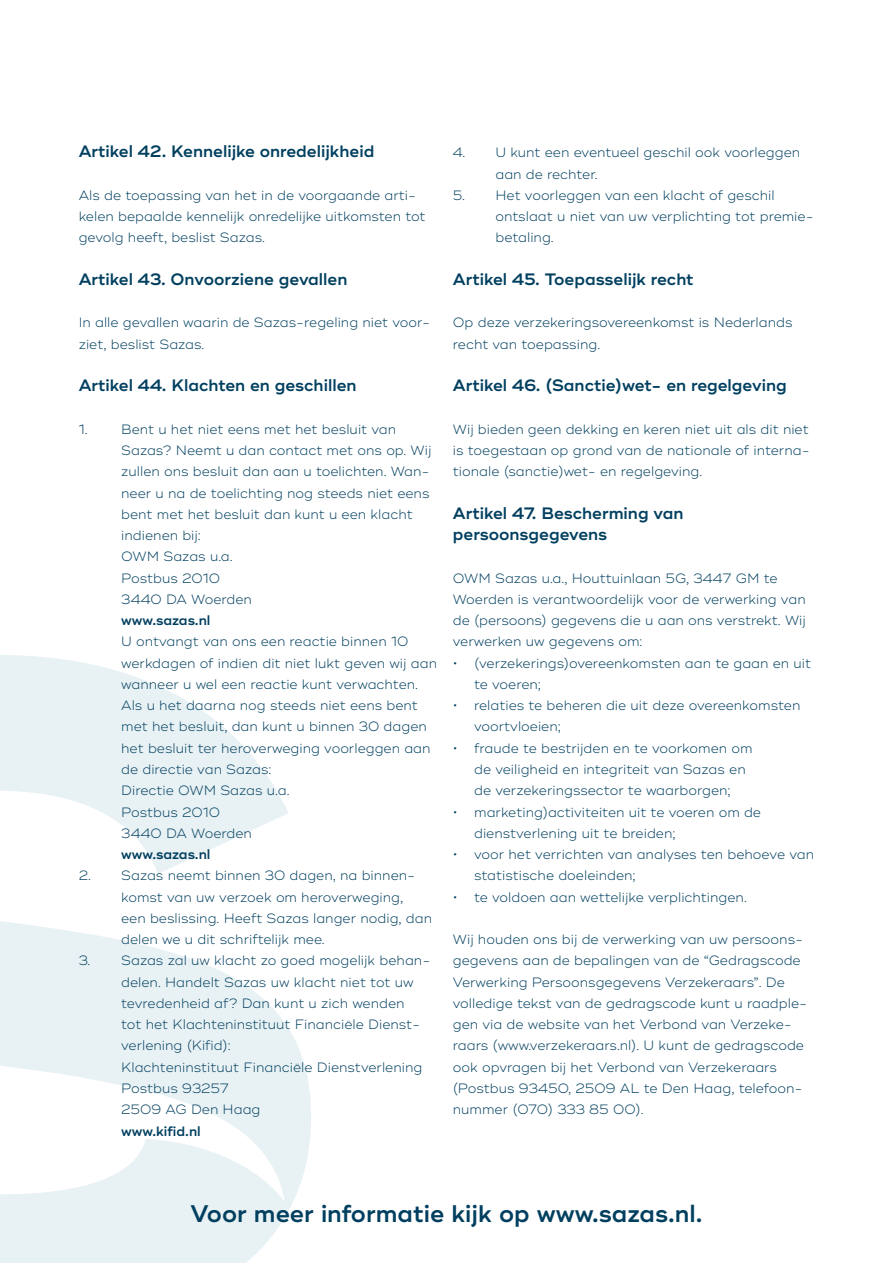
<style>
.page{position:relative;width:893px;height:1263px;background:#fff}
.page>*{position:absolute;margin:0;border:0;box-sizing:border-box;transform-origin:0 0}
.t1{font:600 24px "Ridley Grotesk";color:#003f5f}
.t2{font:600 16.5px/21.3px "Ridley Grotesk";color:#003f5f}
.t3{font:300 13.5px/21.3px "Ridley Grotesk";color:#003f5f}
.t4{font:600 13.5px "Ridley Grotesk";color:#003f5f}
</style>
<div class="page">
<svg style="left:0;top:655px;width:311px;height:608px;fill:#e8f1f4"></svg>
<p class="t2" style="left:79px;top:141px;width:297px">Artikel 42. Kennelijke onredelijkheid</p>
<p class="t3" style="left:79px;top:185px;width:348px">Als de toepassing van het in de voorgaande arti&shy;kelen bepaalde kennelijk onredelijke uitkomsten tot gevolg heeft, beslist Sazas.</p>
<p class="t2" style="left:79px;top:269px;width:270px">Artikel 43. Onvoorziene gevallen</p>
<p class="t3" style="left:79px;top:312px;width:353px">In alle gevallen waarin de Sazas-regeling niet voor&shy;ziet, beslist Sazas.</p>
<p class="t2" style="left:79px;top:375px;width:279px">Artikel 44. Klachten en geschillen</p>
<p class="t3" style="left:79px;top:419px;width:10px">1.</p>
<p class="t3" style="left:121px;top:419px;width:312px">Bent u het niet eens met het besluit van<br>Sazas? Neemt u dan contact met ons op. Wij zullen ons besluit dan aan u toelichten. Wan&shy;neer u na de toelichting nog steeds niet eens bent met het besluit dan kunt u een klacht indienen bij:<br>OWM Sazas u.a.<br>Postbus 2010<br>3440 DA Woerden</p>
<p class="t4" style="left:121px;top:612px;width:91px">www.sazas.nl</p>
<p class="t3" style="left:121px;top:631px;width:317px">U ontvangt van ons een reactie binnen 10 werkdagen of indien dit niet lukt geven wij aan wanneer u wel een reactie kunt verwachten.<br>Als u het daarna nog steeds niet eens bent met het besluit, dan kunt u binnen 30 dagen het besluit ter heroverweging voorleggen aan de directie van Sazas:<br>Directie OWM Sazas u.a.<br>Postbus 2010<br>3440 DA Woerden</p>
<p class="t4" style="left:121px;top:846px;width:91px">www.sazas.nl</p>
<p class="t3" style="left:121px;top:865px;width:312px;text-indent:-43px">2. Sazas neemt binnen 30 dagen, na binnen&shy;komst van uw verzoek om heroverweging,<br>een beslissing. Heeft Sazas langer nodig, dan delen we u dit schriftelijk mee.</p>
<p class="t3" style="left:121px;top:950px;width:311px;text-indent:-43px">3. Sazas zal uw klacht zo goed mogelijk behan&shy;delen. Handelt Sazas uw klacht niet tot uw tevredenheid af? Dan kunt u zich wenden<br>tot het Klachteninstituut Financiële Dienst&shy;verlening (Kifid):<br>Klachteninstituut Financiële Dienstverlening Postbus 93257<br>2509 AG Den Haag</p>
<p class="t4" style="left:121px;top:1123px;width:81px">www.kifid.nl</p>
<p class="t3" style="left:495px;top:142px;width:306px;text-indent:-43px">4. U kunt een eventueel geschil ook voorleggen aan de rechter.</p>
<p class="t3" style="left:495px;top:185px;width:317px;text-indent:-43px">5. Het voorleggen van een klacht of geschil ontslaat u niet van uw verplichting tot premie&shy;betaling.</p>
<p class="t2" style="left:453px;top:269px;width:242px">Artikel 45. Toepasselijk recht</p>
<p class="t3" style="left:453px;top:312px;width:341px">Op deze verzekeringsovereenkomst is Nederlands recht van toepassing.</p>
<p class="t2" style="left:453px;top:375px;width:335px">Artikel 46. (Sanctie)wet- en regelgeving</p>
<p class="t3" style="left:453px;top:419px;width:358px;text-align:justify">Wij bieden geen dekking en keren niet uit als dit niet is toegestaan op grond van de nationale of interna&shy;tionale (sanctie)wet- en regelgeving.</p>
<p class="t2" style="left:453px;top:503px;width:232px">Artikel 47. Bescherming van persoonsgegevens</p>
<p class="t3" style="left:453px;top:567px;width:355px">OWM Sazas u.a., Houttuinlaan 5G, 3447 GM te Woerden is verantwoordelijk voor de verwerking van de (persoons) gegevens die u aan ons verstrekt. Wij verwerken uw gegevens om:</p>
<p class="t3" style="left:474px;top:653px;width:338px;text-indent:-21px">• (verzekerings)overeenkomsten aan te gaan en uit te voeren;</p>
<p class="t3" style="left:474px;top:695px;width:328px;text-indent:-21px">• relaties te beheren die uit deze overeenkomsten voortvloeien;</p>
<p class="t3" style="left:474px;top:738px;width:280px;text-indent:-21px">• fraude te bestrijden en te voorkomen om de veiligheid en integriteit van Sazas en de verzekeringssector te waarborgen;</p>
<p class="t3" style="left:474px;top:801px;width:288px;text-indent:-21px">• marketing)activiteiten uit te voeren om de dienstverlening uit te breiden;</p>
<p class="t3" style="left:474px;top:844px;width:341px;text-indent:-21px">• voor het verrichten van analyses ten behoeve van statistische doeleinden;</p>
<p class="t3" style="left:453px;top:886px;width:296px">• te voldoen aan wettelijke verplichtingen.</p>
<p class="t3" style="left:453px;top:929px;width:356px">Wij houden ons bij de verwerking van uw persoons&shy;gegevens aan de bepalingen van de “Gedragscode Verwerking Persoonsgegevens Verzekeraars”. De volledige tekst van de gedragscode kunt u raadple&shy;gen via de website van het Verbond van Verzeke&shy;raars (www.verzekeraars.nl). U kunt de gedragscode ook opvragen bij het Verbond van Verzekeraars (Postbus 93450, 2509 AL te Den Haag, telefoon&shy;nummer (070) 333 85 00).</p>
<h1 class="t1" style="left:191px;top:1199px;width:513px">Voor meer informatie kijk op www.sazas.nl.</h1>
</div>
